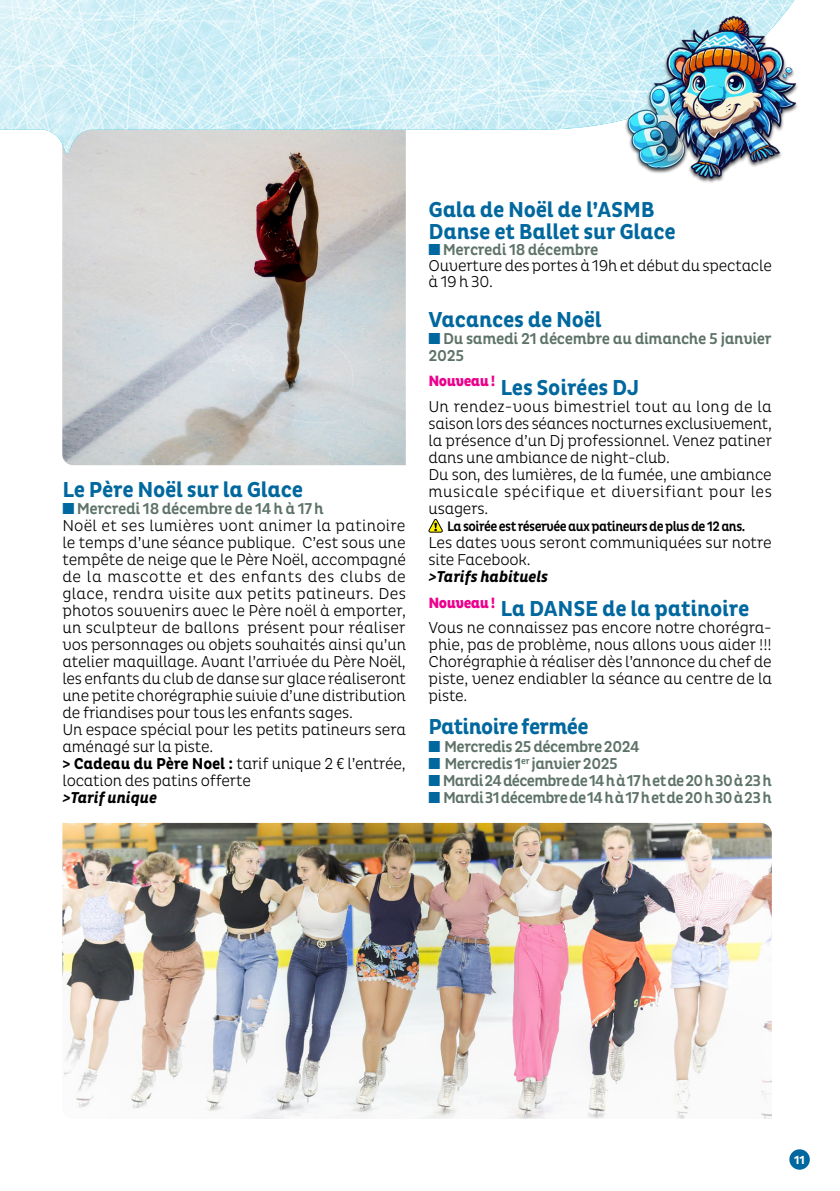
<style>
.page{position:relative;width:840px;height:1191px;background:#fff}
.page>*{position:absolute;margin:0;border:0;box-sizing:border-box;transform-origin:0 0}
.t1{font:700 22px/22px "Pluto Cond";letter-spacing:-.01em;color:#00689e}
.t2{font:700 22px "Pluto Cond";letter-spacing:-.03em;color:#00689e}
.t3{font:300 16px/17px "Pluto Cond";letter-spacing:-.01em;color:#000}
.t4{font:500 16px/17px "Pluto Cond";letter-spacing:-.03em;color:#5d7368}
.t5{font:italic 700 16px "Pluto Cond";letter-spacing:-.01em;color:#000}
.t6{font:500 14px "Pluto Cond";letter-spacing:-.04em;color:#000;scale:.94 1}
.t7{font:700 12px "Pluto Cond";color:#fff}
.s1{color:#00689e}
.s2{font-weight:500;color:#5d7368}
.s3{font-weight:700}
</style>
<div class="page">
<img style="left:62px;top:153px;width:343px;height:312px">
<img style="left:0;top:0;width:623px;height:153px">
<svg style="left:428px;top:519px;width:15px;height:14px"></svg>
<img style="left:62px;top:823px;width:709px;height:296px">
<img style="left:623px;top:0;width:175px;height:183px">
<div style="left:789px;top:1149px;width:20px;height:20px;background:#00689e;border-radius:50%"></div>
<h1 class="t1" style="left:62px;top:479px;width:242px">Le Père Noël sur la Glace</h1>
<p class="t3" style="left:62px;top:500px;width:345px"><span class="s1">■</span> <span class="s2">Mercredi 18 décembre de 14h à 17h<br></span>Noël et ses lumières vont animer la patinoire le temps d’une séance publique. C’est sous une tempête de neige que le Père Noël, accompagné de la mascotte et des enfants des clubs de glace, rendra visite aux petits patineurs. Des photos souvenirs avec le Père noël à emporter, un sculpteur de ballons présent pour réaliser vos personnages ou objets souhaités ainsi qu’un atelier maquillage. Avant l’arrivée du Père Noël, les enfants du club de danse sur glace réaliseront une petite chorégraphie suivie d’une distribution de friandises pour tous les enfants sages.<br>Un espace spécial pour les petits patineurs sera aménagé sur la piste.<br><span class="s3">&gt; Cadeau du Père Noel :</span> tarif unique 2 € l’entrée, location des patins offerte</p>
<p class="t5" style="left:62px;top:788px;width:96px">&gt;Tarif unique</p>
<h1 class="t1" style="left:428px;top:199px;width:249px">Gala de Noël de l’ASMB<br>Danse et Ballet sur Glace</h1>
<p class="t3" style="left:428px;top:241px;width:345px;line-height:16px"><span class="s1">■</span> <span class="s2">Mercredi 18 décembre<br></span>Ouverture des portes à 19h et début du spectacle à 19 h 30.</p>
<h1 class="t1" style="left:428px;top:309px;width:175px">Vacances de Noël</h1>
<p class="t4" style="left:428px;top:330px;width:344px"><span class="s1">■</span> Du samedi 21 décembre au dimanche 5 janvier<br>2025</p>
<h1 class="t1" style="left:428px;top:377px;width:212px"><sup>Nouveau</sup> <sup>!</sup> Les Soirées DJ</h1>
<p class="t3" style="left:428px;top:398px;width:345px">Un rendez-vous bimestriel tout au long de la saison lors des séances nocturnes exclusivement, la présence d’un Dj professionnel. Venez patiner dans une ambiance de night-club.<br>Du son, des lumières, de la fumée, une ambiance musicale spécifique et diversifiant pour les usagers.</p>
<p class="t6" style="left:447px;top:518px;width:318px">La soirée est réservée aux patineurs de plus de 12 ans.</p>
<p class="t3" style="left:428px;top:534px;width:344px">Les dates vous seront communiquées sur notre site Facebook.</p>
<p class="t5" style="left:428px;top:567px;width:121px">&gt;Tarifs habituels</p>
<h1 class="t1" style="left:428px;top:598px;width:322px"><sup>Nouveau</sup> <sup>!</sup> La DANSE de la patinoire</h1>
<p class="t3" style="left:428px;top:619px;width:345px;text-align:justify">Vous ne connaissez pas encore notre chorégra&shy;phie, pas de problème, nous allons vous aider !!!<br>Chorégraphie à réaliser dès l’annonce du chef de piste, venez endiabler la séance au centre de la piste.</p>
<h1 class="t2" style="left:428px;top:714px;width:162px">Patinoire fermée</h1>
<p class="t4" style="left:428px;top:738px;width:213px"><span class="s1">■</span> Mercredis 25 décembre 2024</p>
<p class="t4" style="left:428px;top:755px;width:191px"><span class="s1">■</span> Mercredis 1<sup>er</sup> janvier 2025</p>
<p class="t4" style="left:428px;top:772px;width:344px"><span class="s1">■</span> Mardi 24 décembre de 14h à 17h et de 20h30 à 23h</p>
<p class="t4" style="left:428px;top:789px;width:345px"><span class="s1">■</span> Mardi 31 décembre de 14h à 17h et de 20h30 à 23h</p>
<p class="t7" style="left:793px;top:1152px;width:12px">11</p>
</div>
